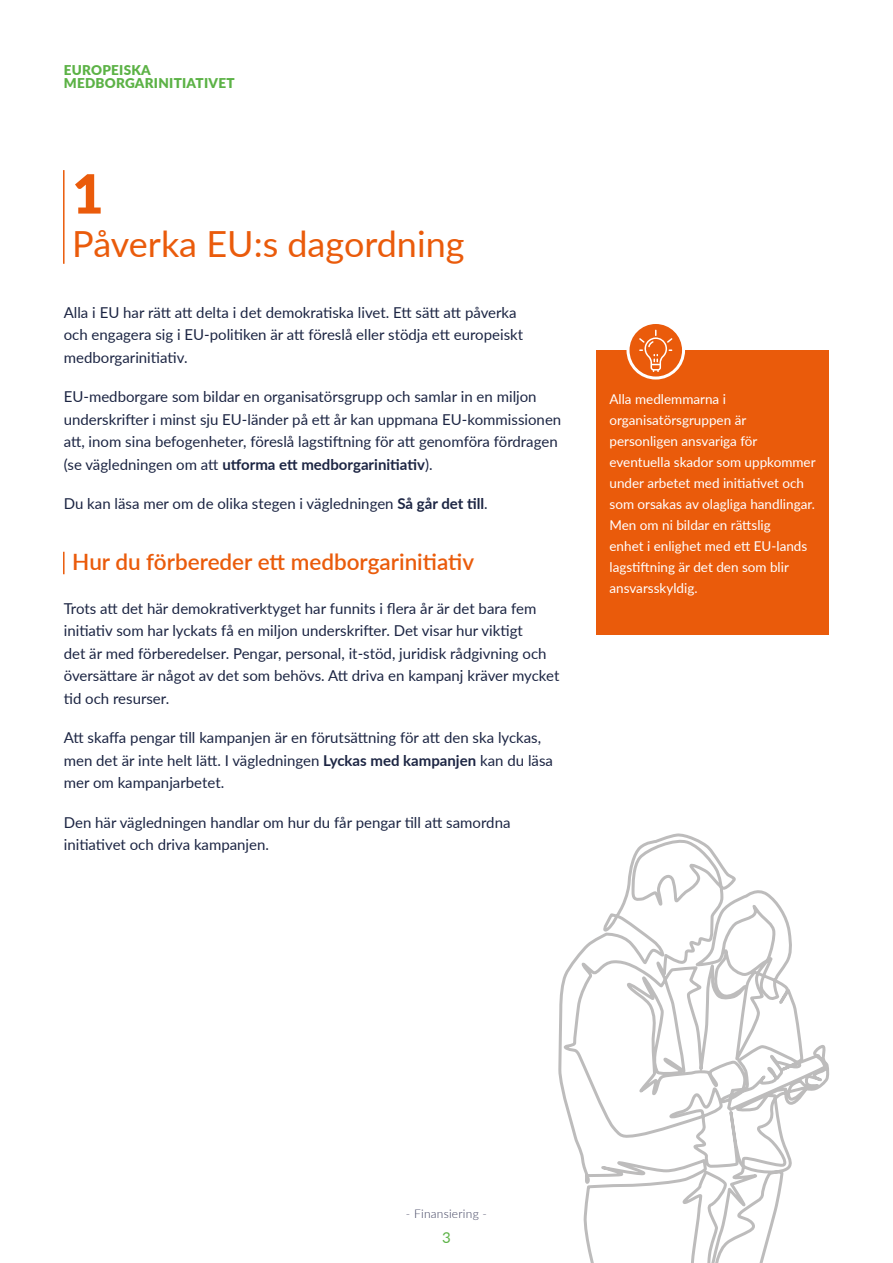
<style>
.page{position:relative;width:893px;height:1263px;background:#fff}
.page>*{position:absolute;margin:0;border:0;box-sizing:border-box;transform-origin:0 0}
.t1{font:900 54px "Lato";color:#ea5b0b}
.t2{font:36px "Lato";color:#ea5b0b}
.t3{font:600 22.5px "Lato";color:#ea5b0b}
.t4{font:15px/22.5px "Lato";color:#1c2543}
.t5{font:15px "Lato";color:#5cb246}
.t6{font:13.5px/21px "Lato";color:#fff}
.t7{font:900 13.5px/13.5px "Lato";letter-spacing:.02em;color:#5cb246}
.t8{font:300 12px "Lato";letter-spacing:.02em;color:#3c3e5c}
.s1{font-weight:700}
</style>
<div class="page">
<hr style="left:63px;top:170px;width:2px;height:94px;background:#ea5b0b">
<hr style="left:63px;top:552px;width:2px;height:22px;background:#ea5b0b">
<svg style="left:558px;top:833px;width:272px;height:430px"></svg>
<div style="left:597px;top:350px;width:232px;height:285px;background:#ea5b0b"></div>
<svg style="left:628px;top:322px;width:55px;height:56px"></svg>
<div style="left:626px;top:321px;width:59px;height:58px;border:3px solid #fff;border-radius:50%"></div>
<svg style="left:639px;top:330px;width:33px;height:42px"></svg>
<p class="t7" style="left:64px;top:62px;width:172px">EUROPEISKA<br>MEDBORGARINITIATIVET</p>
<h1 class="t1" style="left:72px;top:153px;width:33px">1</h1>
<h2 class="t2" style="left:72px;top:218px;width:394px">Påverka EU:s dagordning</h2>
<p class="t4" style="left:64px;top:300px;width:461px">Alla i EU har rätt att delta i det demokratiska livet. Ett sätt att påverka och engagera sig i EU-politiken är att föreslå eller stödja ett europeiskt medborgarinitiativ.</p>
<p class="t4" style="left:64px;top:385px;width:499px">EU-medborgare som bildar en organisatörsgrupp och samlar in en miljon underskrifter i minst sju EU-länder på ett år kan uppmana EU-kommissionen att, inom sina befogenheter, föreslå lagstiftning för att genomföra fördragen (se vägledningen om att <span class="s1">utforma ett medborgarinitiativ</span>).</p>
<p class="t4" style="left:64px;top:492px;width:425px">Du kan läsa mer om de olika stegen i vägledningen <span class="s1">Så går det till</span>.</p>
<h3 class="t3" style="left:72px;top:545px;width:403px">Hur du förbereder ett medborgarinitiativ</h3>
<p class="t4" style="left:64px;top:596px;width:497px">Trots att det här demokrativerktyget har funnits i flera år är det bara fem initiativ som har lyckats få en miljon underskrifter. Det visar hur viktigt<br>det är med förberedelser. Pengar, personal, it-stöd, juridisk rådgivning och översättare är något av det som behövs. Att driva en kampanj kräver mycket tid och resurser.</p>
<p class="t4" style="left:64px;top:726px;width:491px">Att skaffa pengar till kampanjen är en förutsättning för att den ska lyckas, men det är inte helt lätt. I vägledningen <span class="s1">Lyckas med kampanjen</span> kan du läsa mer om kampanjarbetet.</p>
<p class="t4" style="left:64px;top:810px;width:448px">Den här vägledningen handlar om hur du får pengar till att samordna initiativet och driva kampanjen.</p>
<p class="t6" style="left:609px;top:388px;width:208px">Alla medlemmarna i organisatörsgruppen är personligen ansvariga för eventuella skador som uppkommer under arbetet med initiativet och som orsakas av olagliga handlingar.<br>Men om ni bildar en rättslig<br>enhet i enlighet med ett EU-lands lagstiftning är det den som blir ansvarsskyldig.</p>
<p class="t8" style="left:406px;top:1206px;width:83px">- Finansiering -</p>
<p class="t5" style="left:442px;top:1227px;width:10px">3</p>
</div>
